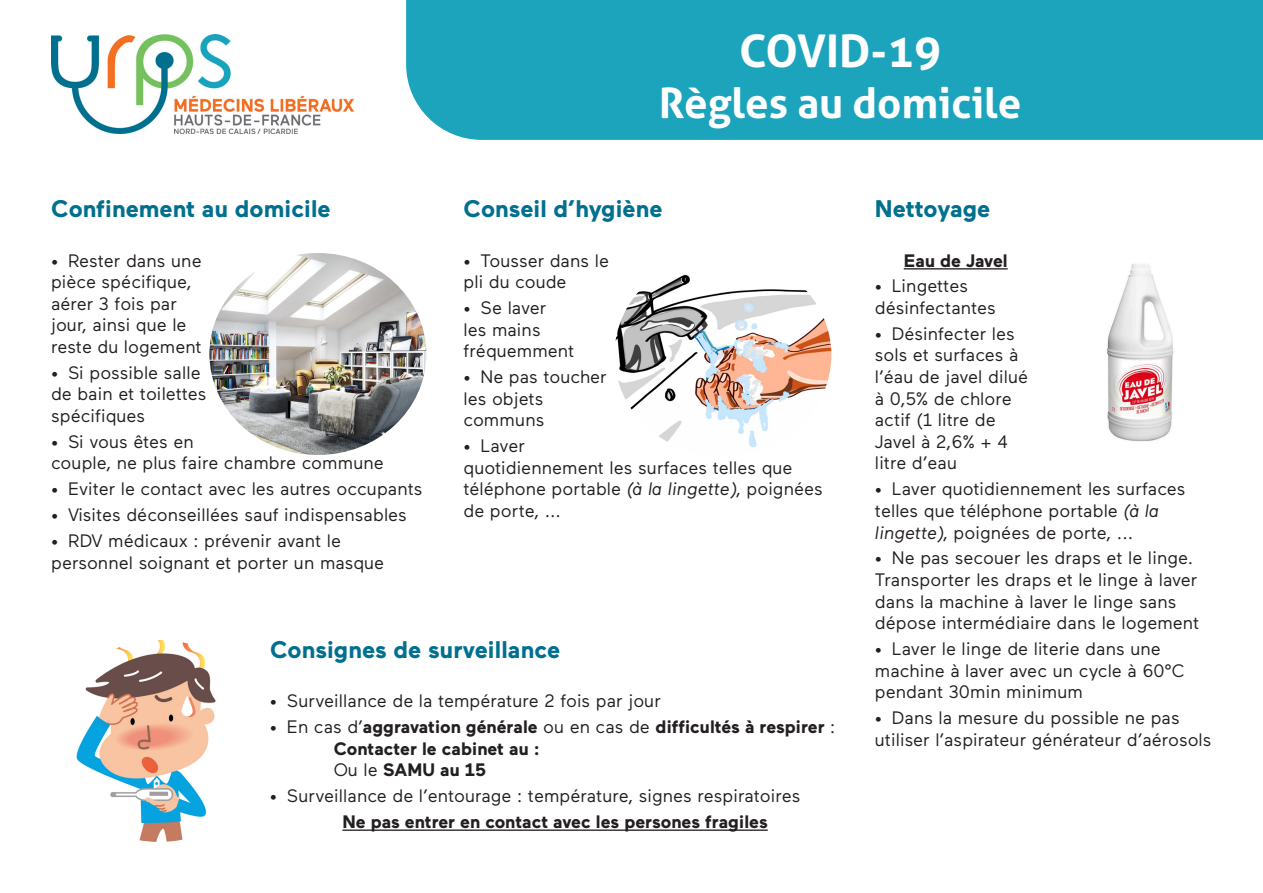
<style>
.page{position:relative;width:1263px;height:893px;background:#fff}
.page>*{position:absolute;margin:0;border:0;box-sizing:border-box;transform-origin:0 0}
.t1{font:700 45px "Aller";color:#fff}
.t2{font:700 42px "Aller";color:#fff}
.t3{font:700 24px "Maax";color:#00708e}
.t4{font:18px/21.6px "Maax";color:#231f20}
.t5{font:700 18px "Maax";color:#231f20}
.s1{font-style:italic}
.s2{font-weight:400}
</style>
<div class="page">
<img style="left:51px;top:35px;width:302px;height:99px">
<div style="left:406px;top:0;width:857px;height:140px;background:#1da4bd"></div>
<img style="left:1107px;top:264px;width:67px;height:178px">
<img style="left:76px;top:640px;width:140px;height:202px">
<img style="left:209px;top:253px;width:217px;height:202px">
<hr style="left:904px;top:268px;width:104px;height:1px;background:#231f20">
<img style="left:615px;top:274px;width:216px;height:174px">
<hr style="left:342px;top:829px;width:426px;height:2px;background:#231f20">
<p class="t1" style="left:739px;top:24px;width:204px">COVID-19</p>
<p class="t2" style="left:659px;top:77px;width:364px">Règles au domicile</p>
<p class="t3" style="left:51px;top:196px;width:281px">Confinement au domicile</p>
<p class="t4" style="left:51px;top:250px;width:152px">• Rester dans une pièce spécifique, aérer 3 fois par jour, ainsi que le reste du logement</p>
<p class="t4" style="left:51px;top:362px;width:157px">• Si possible salle de bain et toilettes spécifiques</p>
<p class="t4" style="left:51px;top:431px;width:334px">• Si vous êtes en<br>couple, ne plus faire chambre commune</p>
<p class="t4" style="left:51px;top:478px;width:373px">• Eviter le contact avec les autres occupants</p>
<p class="t4" style="left:51px;top:504px;width:357px">• Visites déconseillées sauf indispensables</p>
<p class="t4" style="left:51px;top:530px;width:335px">• RDV médicaux : prévenir avant le personnel soignant et porter un masque</p>
<p class="t3" style="left:463px;top:196px;width:200px">Conseil d’hygiène</p>
<p class="t4" style="left:463px;top:250px;width:147px">• Tousser dans le pli du coude</p>
<p class="t4" style="left:463px;top:297px;width:112px">• Se laver<br>les mains fréquemment</p>
<p class="t4" style="left:463px;top:366px;width:145px">• Ne pas toucher les objets communs</p>
<p class="t4" style="left:463px;top:435px;width:361px">• Laver<br>quotidiennement les surfaces telles que téléphone portable <span class="s1">(à la lingette)</span>, poignées de porte, ...</p>
<p class="t3" style="left:270px;top:637px;width:292px">Consignes de surveillance</p>
<p class="t4" style="left:270px;top:690px;width:393px">• Surveillance de la température 2 fois par jour</p>
<p class="t5" style="left:270px;top:717px;width:567px"><span class="s2">• En cas d’</span>aggravation générale <span class="s2">ou en cas de</span> difficultés à respirer <span class="s2">:</span></p>
<p class="t5" style="left:334px;top:738px;width:208px">Contacter le cabinet au :</p>
<p class="t5" style="left:334px;top:760px;width:154px"><span class="s2">Ou le</span> SAMU au 15</p>
<p class="t4" style="left:270px;top:785px;width:532px">• Surveillance de l’entourage : température, signes respiratoires</p>
<p class="t5" style="left:342px;top:812px;width:427px">Ne pas entrer en contact avec les persones fragiles</p>
<p class="t3" style="left:875px;top:196px;width:117px">Nettoyage</p>
<p class="t5" style="left:904px;top:250px;width:106px">Eau de Javel</p>
<p class="t4" style="left:875px;top:276px;width:122px">• Lingettes désinfectantes</p>
<p class="t4" style="left:875px;top:323px;width:155px">• Désinfecter les sols et surfaces à l’éau de javel dilué à 0,5% de chlore actif (1 litre de<br>Javel à 2,6% + 4 litre d’eau</p>
<p class="t4" style="left:875px;top:478px;width:312px">• Laver quotidiennement les surfaces telles que téléphone portable <span class="s1">(à la lingette)</span>, poignées de porte, ...</p>
<p class="t4" style="left:875px;top:548px;width:326px">• Ne pas secouer les draps et le linge.<br>Transporter les draps et le linge à laver dans la machine à laver le linge sans dépose intermédiaire dans le logement</p>
<p class="t4" style="left:875px;top:638px;width:311px">• Laver le linge de literie dans une machine à laver avec un cycle à 60°C pendant 30min minimum</p>
<p class="t4" style="left:875px;top:707px;width:338px">• Dans la mesure du possible ne pas utiliser l’aspirateur générateur d’aérosols</p>
</div>
